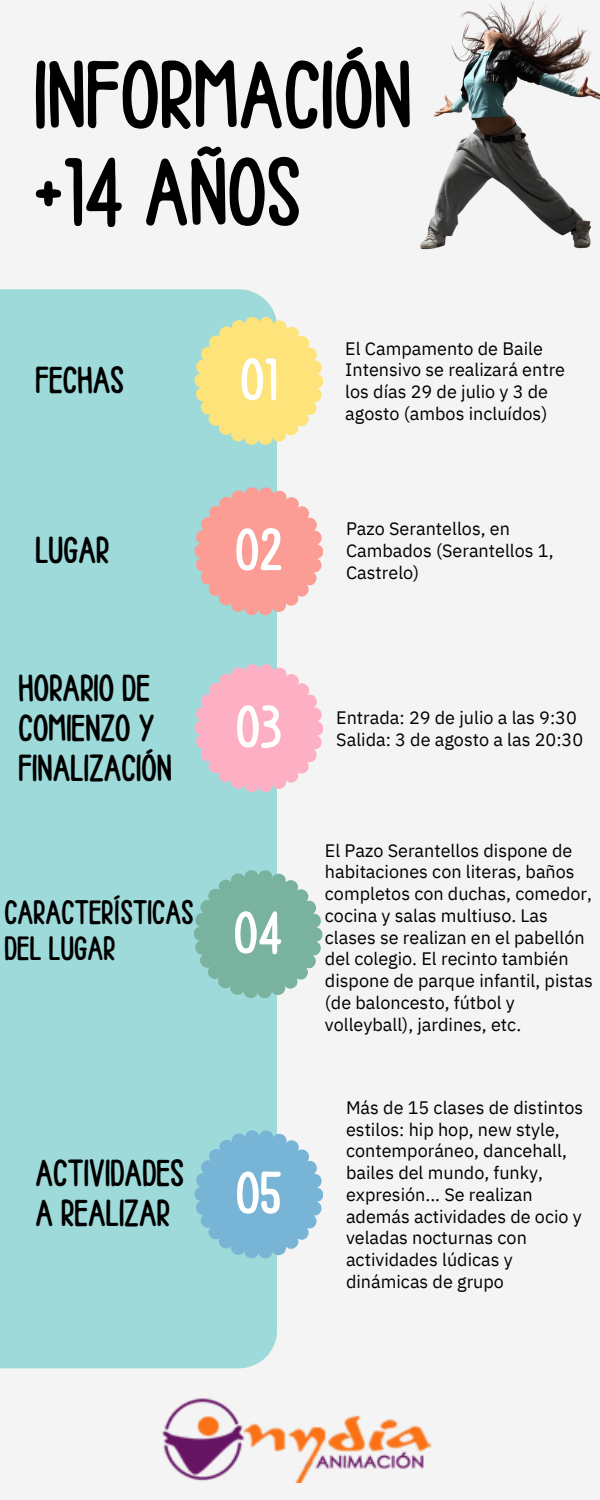
<style>
.page{position:relative;width:600px;height:1500px;background:#f4f4f4}
.page>*{position:absolute;margin:0;border:0;box-sizing:border-box;transform-origin:0 0}
.t1{font:101.6px/97.2px "Ballpoint";color:#000}
.t2{font:62.7px "Ballpoint";color:#fff}
.t3{font:40px/39.7px "Ballpoint";color:#000}
.t4{font:36px/36px "Ballpoint";color:#000}
.t5{font:18px/21.8px "IBM Plex Sans";color:#000}
</style>
<div class="page">
<div style="left:0;top:289px;width:277px;height:1079px;background:#9ddad9"></div>
<svg style="left:195px;top:317px;width:128px;height:128px;background:#efe293"></svg>
<svg style="left:195px;top:487px;width:128px;height:128px;background:#edada8"></svg>
<svg style="left:195px;top:664px;width:128px;height:128px;background:#eebccb"></svg>
<svg style="left:194px;top:870px;width:128px;height:128px;background:#8bbeb0"></svg>
<svg style="left:195px;top:1130px;width:128px;height:129px;background:#8ac0d9"></svg>
<img style="left:420px;top:0;width:180px;height:250px">
<img style="left:161px;top:1398px;width:271px;height:85px">
<p class="t1" style="left:34px;top:49px;width:379px">INFORMACIÓN +14 AÑOS</p>
<p class="t3" style="left:35px;top:361px;width:90px">FECHAS</p>
<p class="t2" style="left:240px;top:350px;width:39px">01</p>
<p class="t3" style="left:35px;top:531px;width:76px">LUGAR</p>
<p class="t3" style="left:19px;top:670px;width:155px">HORARIO DE<br>COMIENZO Y<br>FINALIZACIÓN</p>
<h1 class="t2" style="left:235px;top:520px;width:49px">02</h1>
<h2 class="t2" style="left:236px;top:697px;width:48px">03</h2>
<p class="t4" style="left:4px;top:895px;width:190px">CARACTERÍSTICAS<br>DEL LUGAR</p>
<h2 class="t2" style="left:234px;top:903px;width:50px">04</h2>
<p class="t3" style="left:35px;top:1154px;width:150px">ACTIVIDADES<br>A REALIZAR</p>
<h2 class="t2" style="left:236px;top:1163px;width:48px">05</h2>
<p class="t5" style="left:345px;top:337px;width:221px">El Campamento de Baile<br>Intensivo se realizará entre los días 29 de julio y 3 de agosto (ambos incluídos)</p>
<p class="t5" style="left:346px;top:517px;width:209px">Pazo Serantellos, en<br>Cambados (Serantellos 1,<br>Castrelo)</p>
<p class="t5" style="left:336px;top:706px;width:242px">Entrada: 29 de julio a las 9:30</p>
<p class="t5" style="left:336px;top:728px;width:248px">Salida: 3 de agosto a las 20:30</p>
<p class="t5" style="left:325px;top:839px;width:270px">El Pazo Serantellos dispone de habitaciones con literas, baños completos con duchas, comedor, cocina y salas multiuso. Las clases se realizan en el pabellón del colegio. El recinto también dispone de parque infantil, pistas (de baloncesto, fútbol y volleyball), jardines, etc.</p>
<p class="t5" style="left:346px;top:1096px;width:239px">Más de 15 clases de distintos estilos: hip hop, new style, contemporáneo, dancehall, bailes del mundo, funky, expresión... Se realizan además actividades de ocio y veladas nocturnas con actividades lúdicas y dinámicas de grupo</p>
</div>
